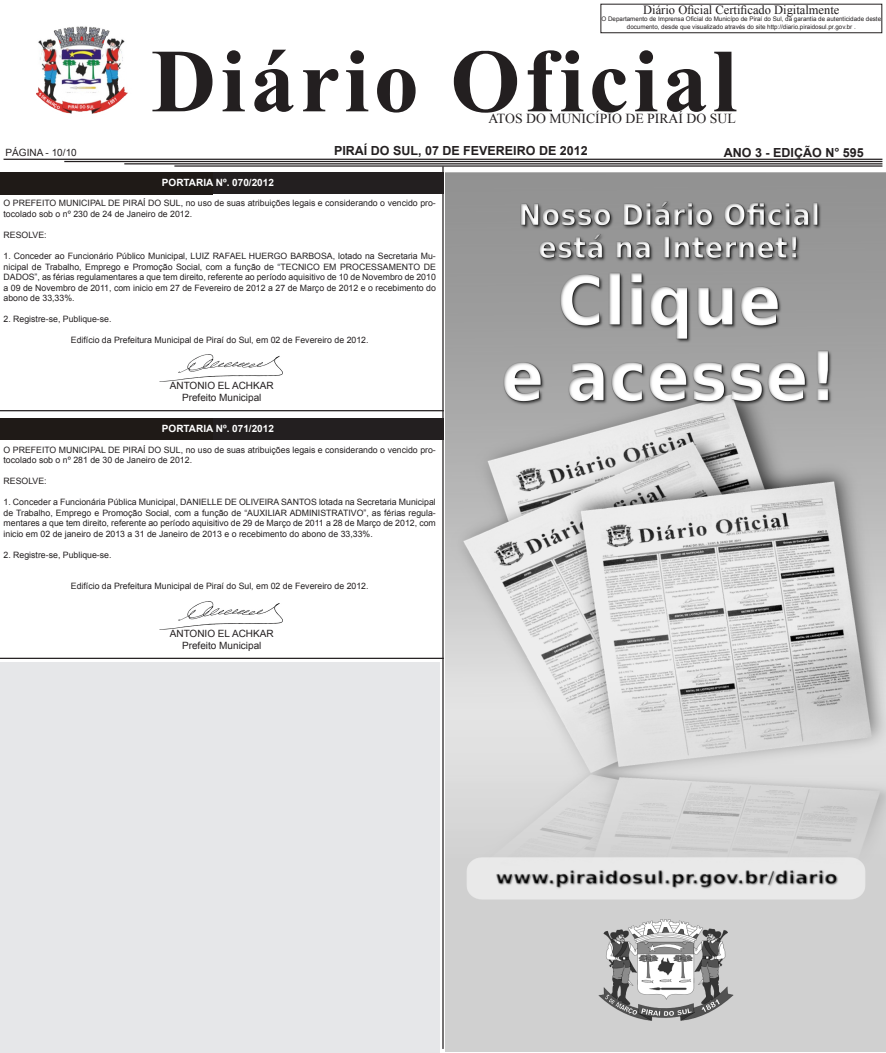
<style>
.page{position:relative;width:886px;height:1053px;background:#fff}
.page>*{position:absolute;margin:0;border:0;box-sizing:border-box;transform-origin:0 0}
.t1{font:700 90px "Times New Roman";letter-spacing:.05em;color:#231f20}
.t2{font:13.75px "Times New Roman";color:#231f20}
.t3{font:700 12.5px "Arial";color:#231f20}
.t4{font:12.5px "Times New Roman";color:#231f20}
.t5{font:10px "Arial";color:#231f20}
.t6{font:700 10px "Arial";color:#fff}
.t7{font:8.75px/10.5px "Arial";color:#231f20}
.t8{font:6.25px/7.5px "Arial";color:#231f20;text-align:center}
</style>
<div class="page">
<div style="left:600px;top:4px;width:282px;height:29px;border:1px solid #231f20"></div>
<img style="left:36px;top:26px;width:92px;height:88px">
<hr style="left:4px;top:159px;width:878px;height:1px;background:#231f20">
<hr style="left:64px;top:161px;width:818px;height:1px;background:#231f20">
<hr style="left:124px;top:163px;width:758px;height:1px;background:#231f20">
<hr style="left:174px;top:165px;width:708px;height:2px;background:#231f20">
<hr style="left:442px;top:166px;width:2px;height:882px;background:#231f20">
<div style="left:0;top:173px;width:444px;height:21px;background:#231f20"></div>
<img style="left:159px;top:354px;width:123px;height:28px">
<div style="left:0;top:418px;width:444px;height:21px;background:#231f20"></div>
<hr style="left:0;top:410px;width:444px;height:1px;background:#231f20">
<img style="left:165px;top:601px;width:117px;height:28px">
<hr style="left:0;top:657px;width:444px;height:2px;background:#231f20">
<img style="left:445px;top:173px;width:441px;height:878px">
<div style="left:1px;top:662px;width:439px;height:390px;background:#e6e7e9"></div>
<p class="t4" style="left:643px;top:1px;width:198px">Diário Oficial Certificado Digitalmente</p>
<p class="t8" style="left:601px;top:16px;width:281px">O Departamento de Imprensa Oficial do Municípo de Piraí do Sul, da garantia de autenticidade deste documento, desde que visualizado através do site http://diario.piraidosul.pr.gov.br .</p>
<p class="t1" style="left:151px;top:19px;width:587px">Diário Oficial</p>
<p class="t2" style="left:488px;top:109px;width:249px">ATOS DO MUNICÍPIO DE PIRAÍ DO SUL</p>
<p class="t5" style="left:6px;top:146px;width:73px">PÁGINA - 10/10</p>
<p class="t3" style="left:334px;top:142px;width:255px">PIRAÍ DO SUL, 07 DE FEVEREIRO DE 2012</p>
<p class="t3" style="left:724px;top:144px;width:141px">ANO 3 - EDIÇÃO N° 595</p>
<p class="t6" style="left:162px;top:176px;width:114px">PORTARIA Nº. 070/2012</p>
<p class="t7" style="left:4px;top:198px;width:434px">O PREFEITO MUNICIPAL DE PIRAÍ DO SUL, no uso de suas atribuições legais e considerando o vencido pro&shy;tocolado sob o nº 230 de 24 de Janeiro de 2012.</p>
<p class="t7" style="left:4px;top:230px;width:45px">RESOLVE:</p>
<p class="t7" style="left:4px;top:251px;width:434px;text-align:justify">1. Conceder ao Funcionário Público Municipal, LUIZ RAFAEL HUERGO BARBOSA, lotado na Secretaria Mu&shy;nicipal de Trabalho, Emprego e Promoção Social, com a função de “TECNICO EM PROCESSAMENTO DE DADOS”, as férias regulamentares a que tem direito, referente ao período aquisitivo de 10 de Novembro de 2010 a 09 de Novembro de 2011, com inicio em 27 de Fevereiro de 2012 a 27 de Março de 2012 e o recebimento do abono de 33,33%.</p>
<p class="t7" style="left:4px;top:314px;width:109px">2. Registre-se, Publique-se.</p>
<p class="t7" style="left:71px;top:335px;width:299px">Edifício da Prefeitura Municipal de Piraí do Sul, em 02 de Fevereiro de 2012.</p>
<p class="t5" style="left:170px;top:379px;width:105px">ANTONIO EL ACHKAR</p>
<p class="t5" style="left:182px;top:391px;width:81px">Prefeito Municipal</p>
<p class="t6" style="left:162px;top:421px;width:114px">PORTARIA Nº. 071/2012</p>
<p class="t7" style="left:4px;top:444px;width:434px">O PREFEITO MUNICIPAL DE PIRAÍ DO SUL, no uso de suas atribuições legais e considerando o vencido pro&shy;tocolado sob o nº 281 de 30 de Janeiro de 2012.</p>
<p class="t7" style="left:4px;top:476px;width:45px">RESOLVE:</p>
<p class="t7" style="left:4px;top:497px;width:434px;text-align:justify">1. Conceder a Funcionária Pública Municipal, DANIELLE DE OLIVEIRA SANTOS lotada na Secretaria Municipal de Trabalho, Emprego e Promoção Social, com a função de “AUXILIAR ADMINISTRATIVO”, as férias regula&shy;mentares a que tem direito, referente ao período aquisitivo de 29 de Março de 2011 a 28 de Março de 2012, com inicio em 02 de janeiro de 2013 a 31 de Janeiro de 2013 e o recebimento do abono de 33,33%.</p>
<p class="t7" style="left:4px;top:549px;width:109px">2. Registre-se, Publique-se.</p>
<p class="t7" style="left:71px;top:581px;width:299px">Edifício da Prefeitura Municipal de Piraí do Sul, em 02 de Fevereiro de 2012.</p>
<p class="t5" style="left:170px;top:627px;width:105px">ANTONIO EL ACHKAR</p>
<p class="t5" style="left:182px;top:639px;width:81px">Prefeito Municipal</p>
</div>
